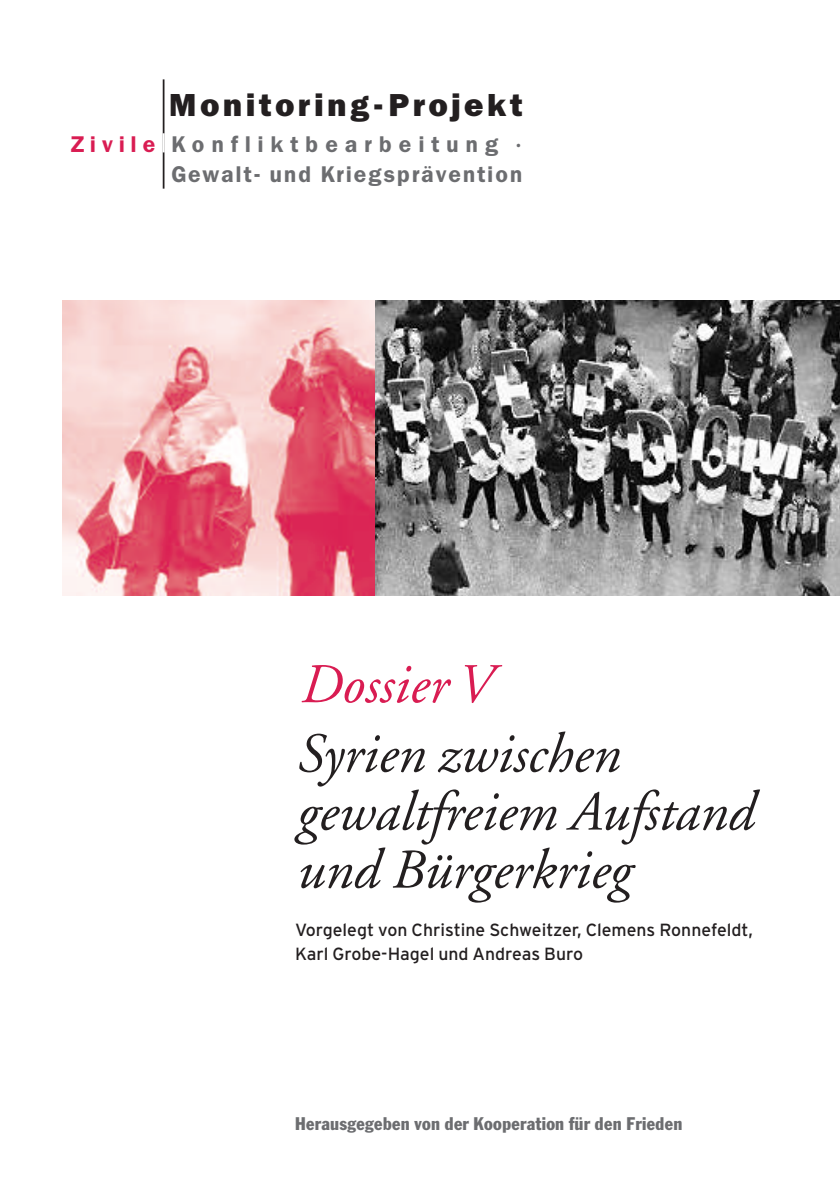
<style>
.page{position:relative;width:840px;height:1191px;background:#fff}
.page>*{position:absolute;margin:0;border:0;box-sizing:border-box;transform-origin:0 0}
.t1{font:italic 56px/58px "Adobe Garamond";color:#231f20}
.t2{font:italic 56px "Adobe Garamond";color:#d91c52}
.t3{font:800 31.4px "Franklin ITCBQ";letter-spacing:.12em;color:#231f20}
.t4{font:600 22.4px/30px "Franklin ITCBQ";letter-spacing:.255em;color:#6c6d70;text-align:right}
.t5{font:condensed 18px "Franklin Gothic";letter-spacing:.015em;color:#6c6d70}
.t6{font:17.6px/24px "Interstate";color:#231f20}
.s1{color:#d91c52}
</style>
<div class="page">
<img style="left:374px;top:300px;width:465px;height:295px">
<svg style="left:62px;top:300px;width:312px;height:295px;background:#ed9aa4"></svg>
<hr style="left:163px;top:79px;width:1px;height:110px;background:#231f20">
<svg style="left:162px;top:133px;width:2px;height:19px"></svg>
<h2 class="t3" style="left:169px;top:88px;width:355px">Monitoring-Projekt</h2>
<p class="t4" style="left:71px;top:128px;width:452px"><span class="s1">Zivile</span> Konfliktbearbeitung ·<br>Gewalt- und Kriegsprävention</p>
<h1 class="t2" style="left:298px;top:662px;width:193px">Dossier V</h1>
<h1 class="t1" style="left:295px;top:730px;width:458px">Syrien zwischen gewaltfreiem Aufstand und Bürgerkrieg</h1>
<p class="t6" style="left:295px;top:918px;width:459px">Vorgelegt von Christine Schweitzer, Clemens Ronnefeldt,<br>Karl Grobe-Hagel und Andreas Buro</p>
<p class="t5" style="left:295px;top:1117px;width:388px">Herausgegeben von der Kooperation für den Frieden</p>
</div>
